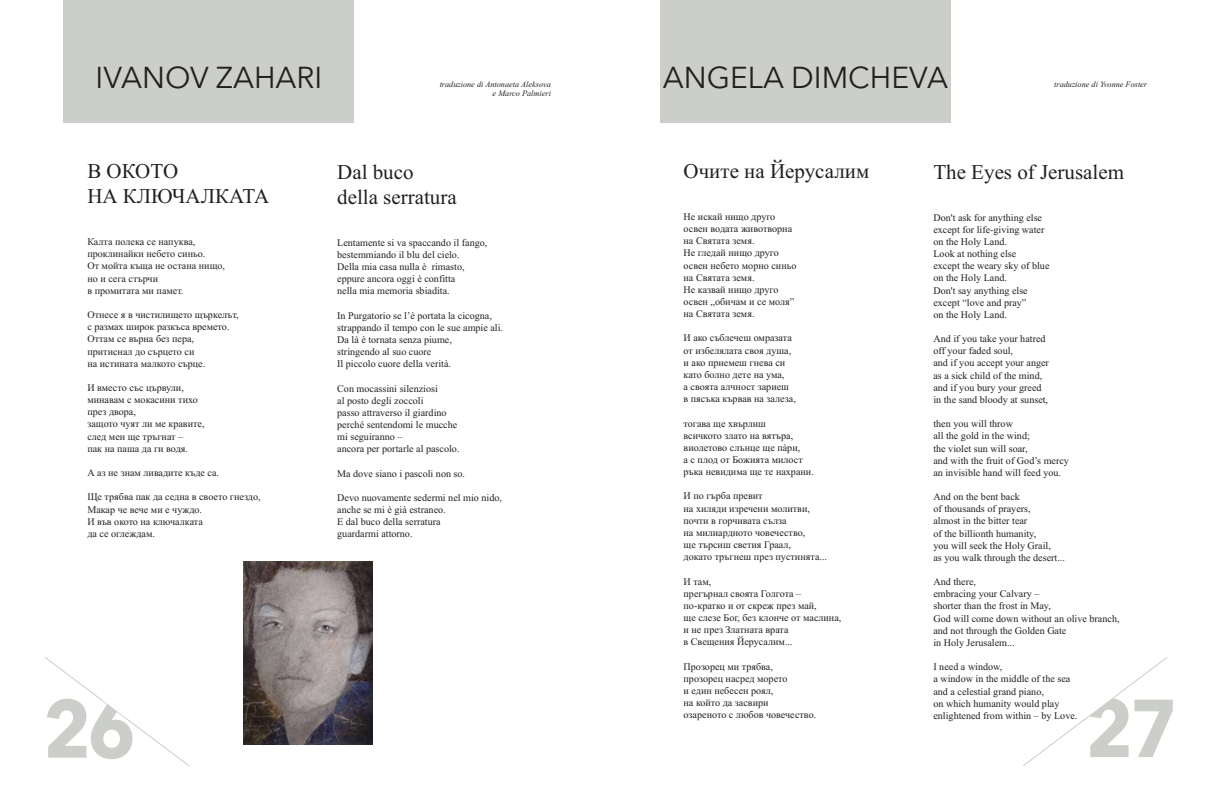
<style>
.page{position:relative;width:1212px;height:808px;background:#fff}
.page>*{position:absolute;margin:0;border:0;box-sizing:border-box;transform-origin:0 0}
.t1{font:700 81.07px "Avenir Next";color:#cccec9;scale:.92 1}
.t2{font:30px "Avenir Next";color:#231f20}
.t3{font:21px/25.2px "Times New Roman";color:#231f20}
.t4{font:10.12px/12.1px "Times New Roman";color:#231f20}
.t5{font:italic 8.25px/9.9px "Times New Roman";color:#231f20;text-align:right}
</style>
<div class="page">
<svg style="left:1023px;top:657px;width:145px;height:109px"></svg>
<svg style="left:45px;top:657px;width:144px;height:109px"></svg>
<div style="left:64px;top:0;width:290px;height:122px;background:#cccec9"></div>
<img style="left:244px;top:561px;width:129px;height:184px">
<div style="left:660px;top:0;width:290px;height:122px;background:#cccec9"></div>
<h2 class="t2" style="left:96px;top:65px;width:228px">IVANOV ZAHARI</h2>
<p class="t5" style="left:440px;top:80px;width:113px">traduzione di Antonaeta Aleksova e Marco Palmieri</p>
<h2 class="t2" style="left:663px;top:65px;width:287px">ANGELA DIMCHEVA</h2>
<p class="t5" style="left:1054px;top:80px;width:94px">traduzione di Yvonne Foster</p>
<h3 class="t3" style="left:683px;top:160px;width:187px">Очите на Йерусалим</h3>
<p class="t4" style="left:683px;top:211px;width:114px">Не искай нищо друго освен водата животворна на Святата земя.<br>Не гледай нищо друго освен небето морно синьо на Святата земя.<br>Не казвай нищо друго освен „обичам и се моля” на Святата земя.</p>
<p class="t4" style="left:683px;top:333px;width:114px">И ако съблечеш омразата от избелялата своя душа, и ако приемеш гнева си като болно дете на ума,<br>а своята алчност зариеш в пясъка кървав на залеза,</p>
<p class="t4" style="left:683px;top:418px;width:132px">тогава ще хвърлиш<br>всичкото злато на вятъра, виолетово слънце ще пàри,<br>а с плод от Божията милост ръка невидима ще те нахрани.</p>
<p class="t4" style="left:683px;top:491px;width:145px">И по гърба превит<br>на хиляди изречени молитви, почти в горчивата сълза<br>на милиардното човечество,<br>ще търсиш светия Граал,<br>докато тръгнеш през пустинята...</p>
<p class="t4" style="left:683px;top:576px;width:159px">И там,<br>прегърнал своята Голгота – по-кратко и от скреж през май,<br>ще слезе Бог, без клонче от маслина, и не през Златната врата<br>в Свещения Йерусалим...</p>
<p class="t4" style="left:683px;top:661px;width:134px">Прозорец ми трябва,<br>прозорец насред морето<br>и един небесен роял,<br>на който да засвири<br>озареното с любов човечество.</p>
<h3 class="t3" style="left:87px;top:160px;width:183px">В ОКОТО<br>НА КЛЮЧАЛКАТА</h3>
<p class="t4" style="left:87px;top:237px;width:139px">Калта полека се напуква, проклинайки небето синьо.<br>От мойта къща не остана нищо, но и сега стърчи<br>в промитата ми памет.</p>
<p class="t4" style="left:87px;top:310px;width:153px">Отнесе я в чистилището щъркелът, с размах широк разкъса времето.<br>Оттам се върна без пера, притиснал до сърцето си<br>на истината малкото сърце.</p>
<p class="t4" style="left:87px;top:382px;width:119px">И вместо със цървули, минавам с мокасини тихо през двора,<br>защото чуят ли ме кравите, след мен ще тръгнат –<br>пак на паша да ги водя.</p>
<p class="t4" style="left:87px;top:467px;width:133px">А аз не знам ливадите къде са.</p>
<p class="t4" style="left:87px;top:492px;width:175px">Ще трябва пак да седна в своето гнездо,<br>Макар че вече ми е чуждо.<br>И във окото на ключалката<br>да се оглеждам.</p>
<h3 class="t3" style="left:337px;top:161px;width:121px">Dal buco della serratura</h3>
<p class="t4" style="left:337px;top:237px;width:152px">Lentamente si va spaccando il fango, bestemmiando il blu del cielo.<br>Della mia casa nulla è rimasto, eppure ancora oggi è confitta<br>nella mia memoria sbiadita.</p>
<p class="t4" style="left:337px;top:310px;width:167px">In Purgatorio se l’è portata la cicogna, strappando il tempo con le sue ampie ali.<br>Da là è tornata senza piume,<br>stringendo al suo cuore<br>Il piccolo cuore della verità.</p>
<p class="t4" style="left:337px;top:383px;width:124px">Con mocassini silenziosi<br>al posto degli zoccoli<br>passo attraverso il giardino perché sentendomi le mucche mi seguiranno –<br>ancora per portarle al pascolo.</p>
<p class="t4" style="left:337px;top:468px;width:129px">Ma dove siano i pascoli non so.</p>
<p class="t4" style="left:337px;top:492px;width:166px">Devo nuovamente sedermi nel mio nido, anche se mi è già estraneo.<br>E dal buco della serratura<br>guardarmi attorno.</p>
<h3 class="t3" style="left:933px;top:161px;width:192px">The Eyes of Jerusalem</h3>
<p class="t4" style="left:933px;top:212px;width:118px">Don't ask for anything else except for life-giving water on the Holy Land.<br>Look at nothing else<br>except the weary sky of blue on the Holy Land.<br>Don't say anything else except “love and pray”<br>on the Holy Land.</p>
<p class="t4" style="left:933px;top:334px;width:117px">And if you take your hatred off your faded soul,<br>and if you accept your anger as a sick child of the mind, and if you bury your greed in the sand bloody at sunset,</p>
<p class="t4" style="left:933px;top:419px;width:137px">then you will throw<br>all the gold in the wind;<br>the violet sun will soar,<br>and with the fruit of God’s mercy an invisible hand will feed you.</p>
<p class="t4" style="left:933px;top:492px;width:133px">And on the bent back<br>of thousands of prayers,<br>almost in the bitter tear<br>of the billionth humanity,<br>you will seek the Holy Grail,<br>as you walk through the desert...</p>
<p class="t4" style="left:933px;top:577px;width:188px">And there,<br>embracing your Calvary –<br>shorter than the frost in May,<br>God will come down without an olive branch, and not through the Golden Gate<br>in Holy Jerusalem...</p>
<p class="t4" style="left:933px;top:662px;width:145px">I need a window,<br>a window in the middle of the sea and a celestial grand piano,<br>on which humanity would play enlightened from within – by Love.</p>
<h1 class="t1" style="left:43px;top:682px;width:102px">26</h1>
<h1 class="t1" style="left:1085px;top:682px;width:102px">27</h1>
</div>
